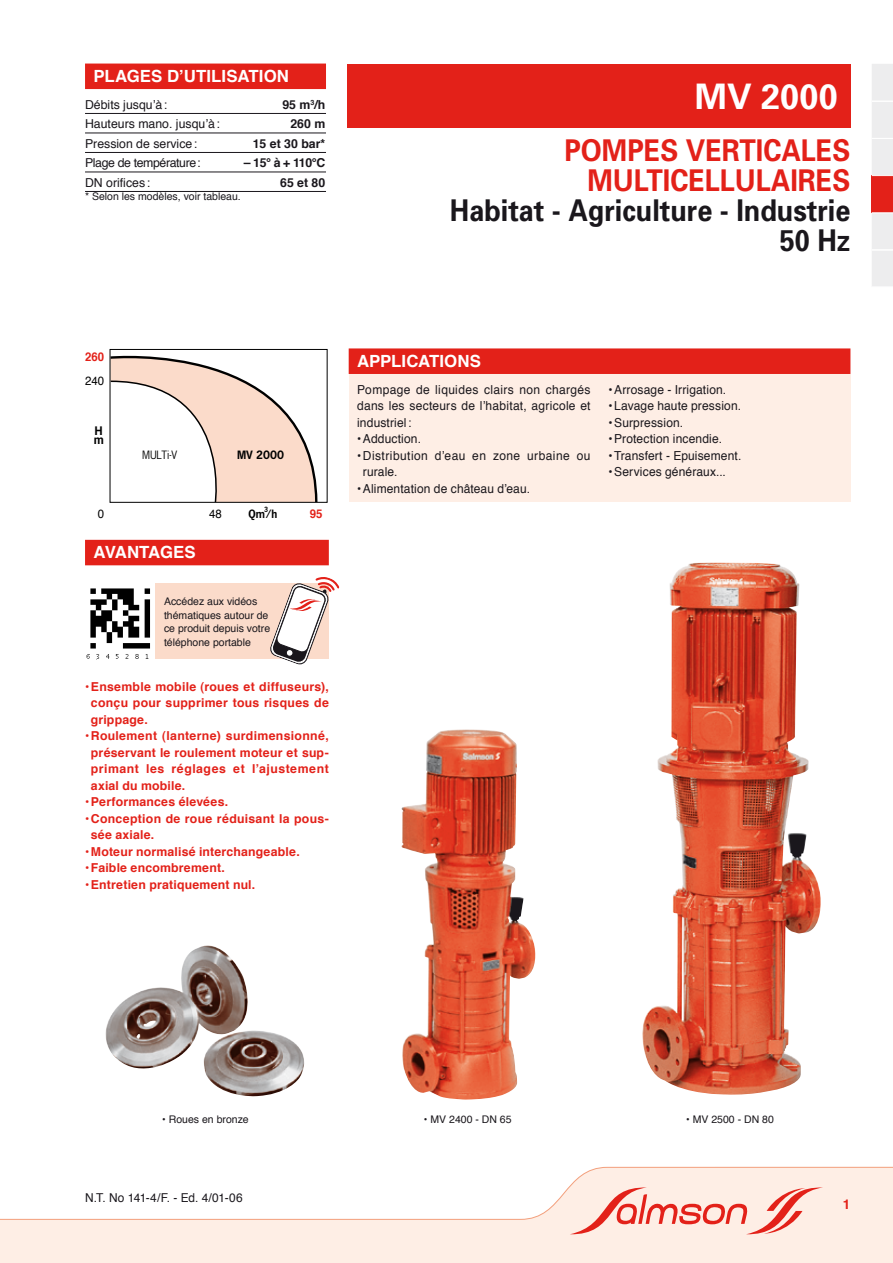
<style>
.page{position:relative;width:893px;height:1263px;background:#fff}
.page>*{position:absolute;margin:0;border:0;box-sizing:border-box;transform-origin:0 0}
.t1{font:700 35.25px "Univers";letter-spacing:.005em;color:#fff}
.t2{font:700 30px/30px "Univers";color:#1a171c;text-align:right;scale:.9 1}
.t3{font:700 30px/30px "Univers";color:#e32119;text-align:right;scale:.9 1}
.t4{font:700 16.8px "Helvetica";color:#fff}
.t5{font:700 13.5px "Helvetica";color:#e32119}
.t6{font:12.45px/16.5px "Helvetica";letter-spacing:.015em;color:#1a171c;text-align:justify}
.t7{font:12.45px/16.5px "Helvetica";letter-spacing:.035em;color:#1a171c}
.t8{font:700 12.3px/16.5px "Helvetica";letter-spacing:.02em;color:#e32119;text-align:justify}
.t9{font:12.3px "Helvetica";color:#1a171c}
.t10{font:700 12.3px "Helvetica";color:#1a171c}
.t11{font:12.3px "Helvetica";letter-spacing:-.03em;color:#1a171c}
.t12{font:12px "News Gothic BQ";letter-spacing:-.02em;color:#000}
.t13{font:12px "Helvetica";color:#000;scale:.95 1}
.t14{font:700 12px "News Gothic BQ";color:#000}
.t15{font:700 12px "Helvetica";color:#e32119;scale:.95 1}
.t16{font:700 12px "News Gothic BQ";color:#000;scale:.95 1}
.t17{font:700 12px "Helvetica";color:#000;scale:.95 1}
.t18{font:10.5px/13.5px "Helvetica";color:#1a171c}
.t19{font:700 7.5px "News Gothic BQ";color:#000;scale:.95 1}
</style>
<div class="page">
<div style="left:347px;top:64px;width:503px;height:64px;background:#e32119"></div>
<img style="left:105px;top:945px;width:200px;height:152px">
<img style="left:642px;top:562px;width:179px;height:533px">
<img style="left:401px;top:729px;width:135px;height:370px">
<svg style="left:109px;top:349px;width:209px;height:154px"></svg>
<div style="left:110px;top:349px;width:218px;height:154px;border:1px solid #000"></div>
<div style="left:85px;top:64px;width:241px;height:25px;background:#e32119"></div>
<hr style="left:85px;top:113px;width:241px;height:1px;background:#1a171c">
<hr style="left:85px;top:133px;width:241px;height:1px;background:#1a171c">
<hr style="left:85px;top:152px;width:241px;height:1px;background:#1a171c">
<hr style="left:85px;top:172px;width:241px;height:1px;background:#1a171c">
<hr style="left:85px;top:191px;width:241px;height:1px;background:#1a171c">
<div style="left:349px;top:348px;width:501px;height:26px;background:#e32119"></div>
<div style="left:349px;top:374px;width:501px;height:128px;background:#feeee5"></div>
<div style="left:85px;top:540px;width:244px;height:25px;background:#e32119"></div>
<img style="left:86px;top:588px;width:64px;height:71px">
<div style="left:155px;top:584px;width:174px;height:75px;background:#fbdbca"></div>
<svg style="left:270px;top:577px;width:70px;height:88px"></svg>
<svg style="left:0;top:1166px;width:893px;height:97px"></svg>
<svg style="left:872px;top:64px;width:21px;height:222px;background:#ebcccb"></svg>
<h3 class="t4" style="left:94px;top:61px;width:197px">PLAGES D’UTILISATION</h3>
<p class="t9" style="left:85px;top:94px;width:84px">Débits jusqu’à:</p>
<p class="t10" style="left:282px;top:94px;width:44px">95 m<sup>3</sup>/h</p>
<p class="t9" style="left:85px;top:114px;width:136px">Hauteurs mano. jusqu’à:</p>
<p class="t10" style="left:290px;top:113px;width:36px">260 m</p>
<p class="t9" style="left:85px;top:133px;width:114px">Pression de service:</p>
<p class="t10" style="left:253px;top:133px;width:74px">15 et 30 bar*</p>
<p class="t11" style="left:85px;top:153px;width:117px">Plage de température:</p>
<p class="t10" style="left:244px;top:152px;width:83px">– 15° à + 110°C</p>
<p class="t9" style="left:85px;top:172px;width:67px">DN orifices :</p>
<p class="t10" style="left:280px;top:172px;width:47px">65 et 80</p>
<p class="t18" style="left:85px;top:190px;width:157px">* Selon les modèles, voir tableau.</p>
<h1 class="t1" style="left:695px;top:76px;width:144px">MV 2000</h1>
<h2 class="t3" style="left:564px;top:136px;width:319px">POMPES VERTICALES<br>MULTICELLULAIRES</h2>
<h2 class="t2" style="left:450px;top:196px;width:447px">Habitat - Agriculture - Industrie<br>50 Hz</h2>
<p class="t15" style="left:85px;top:346px;width:22px">260</p>
<p class="t13" style="left:85px;top:371px;width:22px">240</p>
<p class="t17" style="left:94px;top:420px;width:10px">H</p>
<p class="t17" style="left:94px;top:429px;width:12px">m</p>
<p class="t12" style="left:142px;top:449px;width:36px">MULTi-V</p>
<p class="t14" style="left:237px;top:448px;width:49px">MV 2000</p>
<p class="t19" style="left:264px;top:505px;width:6px">3</p>
<p class="t13" style="left:98px;top:504px;width:8px">0</p>
<p class="t16" style="left:249px;top:507px;width:32px">Qm/h</p>
<p class="t15" style="left:310px;top:503px;width:15px">95</p>
<p class="t13" style="left:209px;top:504px;width:15px">48</p>
<h3 class="t4" style="left:94px;top:537px;width:103px">AVANTAGES</h3>
<p class="t18" style="left:164px;top:594px;width:108px">Accédez aux vidéos thématiques autour de ce produit depuis votre téléphone portable</p>
<p class="t8" style="left:91px;top:678px;width:239px;text-indent:-6px">• Ensemble mobile (roues et diffuseurs), conçu pour supprimer tous risques de grippage.</p>
<p class="t8" style="left:91px;top:727px;width:239px;text-indent:-6px">• Roulement (lanterne) surdimensionné, préservant le roulement moteur et sup&shy;primant les réglages et l’ajustement axial du mobile.</p>
<p class="t8" style="left:85px;top:793px;width:145px">• Performances élevées.</p>
<p class="t8" style="left:91px;top:809px;width:239px;text-indent:-6px">• Conception de roue réduisant la pous&shy;sée axiale.</p>
<p class="t8" style="left:85px;top:842px;width:216px">• Moteur normalisé interchangeable.</p>
<p class="t8" style="left:85px;top:859px;width:141px">• Faible encombrement.</p>
<p class="t8" style="left:85px;top:875px;width:172px">• Entretien pratiquement nul.</p>
<h3 class="t4" style="left:357px;top:346px;width:125px">APPLICATIONS</h3>
<p class="t6" style="left:357px;top:381px;width:235px">Pompage de liquides clairs non chargés dans les secteurs de l’habitat, agricole et industriel:</p>
<p class="t6" style="left:357px;top:430px;width:65px">• Adduction.</p>
<p class="t7" style="left:363px;top:447px;width:229px;text-indent:-6px">• Distribution d’eau en zone urbaine ou rurale.</p>
<p class="t6" style="left:357px;top:480px;width:174px">• Alimentation de château d’eau.</p>
<p class="t6" style="left:609px;top:381px;width:119px">• Arrosage - Irrigation.</p>
<p class="t6" style="left:609px;top:397px;width:134px">• Lavage haute pression.</p>
<p class="t6" style="left:609px;top:414px;width:76px">• Surpression.</p>
<p class="t6" style="left:609px;top:430px;width:115px">• Protection incendie.</p>
<p class="t6" style="left:609px;top:447px;width:134px">• Transfert - Epuisement.</p>
<p class="t6" style="left:609px;top:463px;width:119px">• Services généraux...</p>
<p class="t18" style="left:162px;top:1112px;width:88px">• Roues en bronze</p>
<p class="t18" style="left:424px;top:1112px;width:89px">• MV 2400 - DN 65</p>
<p class="t18" style="left:686px;top:1112px;width:89px">• MV 2500 - DN 80</p>
<p class="t9" style="left:85px;top:1187px;width:159px">N.T. No 141-4/F. - Ed. 4/01-06</p>
<p class="t5" style="left:843px;top:1192px;width:9px">1</p>
</div>
